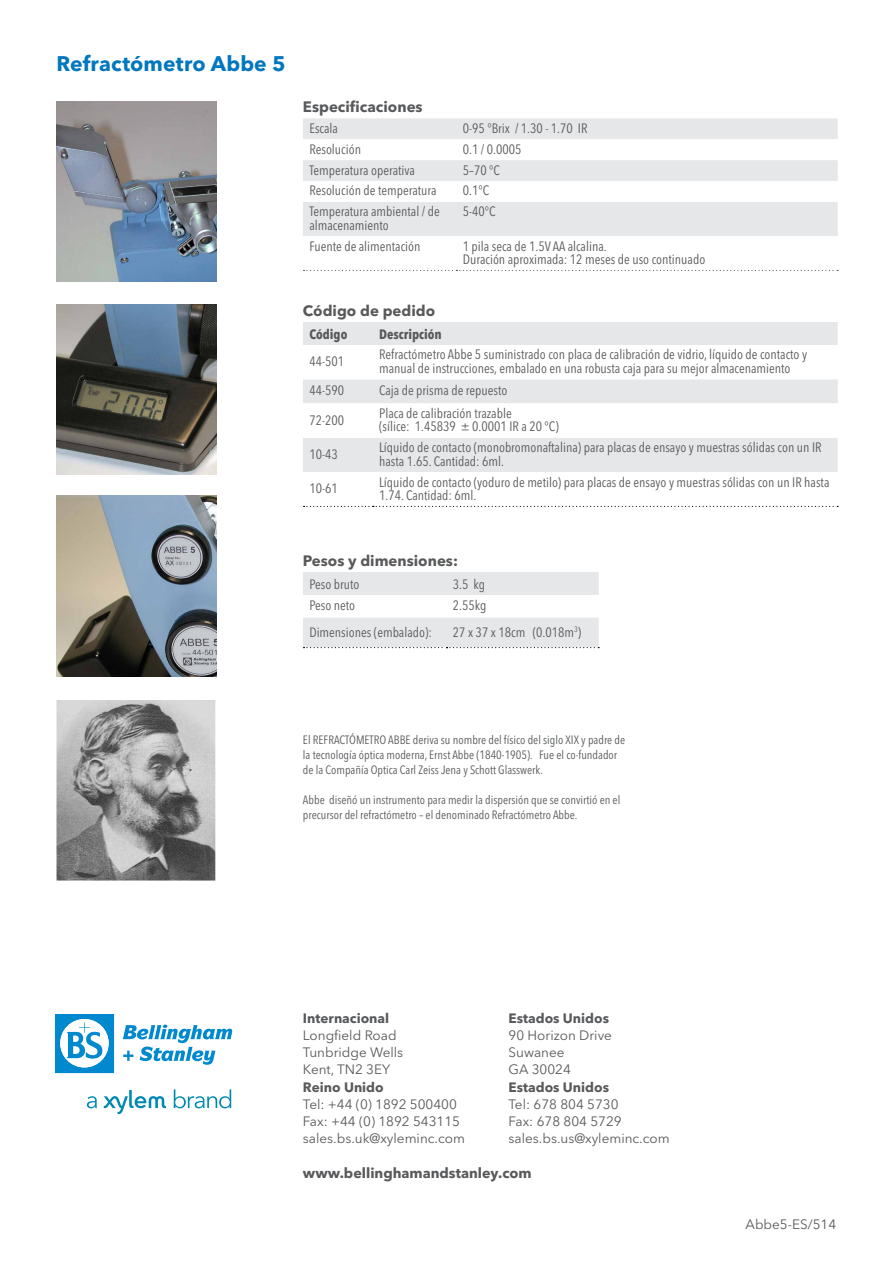
<style>
.page{position:relative;width:893px;height:1263px;background:#fff}
.page>*{position:absolute;margin:0;border:0;box-sizing:border-box;transform-origin:0 0}
.t1{font:700 21px "Avenir Next LT Pro";letter-spacing:.005em;color:#0077be}
.t2{font:700 15px "Avenir Next LT Pro";color:#58595b}
.t3{font:700 14.25px "Avenir Next LT Pro";color:#58595b}
.t4{font:condensed 13.5px/13.5px "Avenir Next LT Pro";color:#58595b}
.t5{font:13.5px/17.2px "Avenir Next LT Pro";color:#58595b}
.t6{font:700 13.5px "Avenir Next LT Pro";color:#58595b}
.t7{font:700 condensed 13.5px "Avenir Next LT Pro";color:#58595b}
.t8{font:condensed 12px/15px "Avenir Next LT Pro";color:#58595b}
</style>
<div class="page">
<div style="left:303px;top:118px;width:535px;height:21px;background:#e6e7e8"></div>
<svg style="left:303px;top:160px;width:535px;height:110px;fill:#ededee"></svg>
<svg style="left:304px;top:270px;width:534px;height:1px"></svg>
<div style="left:303px;top:322px;width:535px;height:23px;background:#e6e7e8"></div>
<svg style="left:303px;top:379px;width:535px;height:127px"></svg>
<svg style="left:304px;top:506px;width:534px;height:1px"></svg>
<svg style="left:303px;top:572px;width:296px;height:76px"></svg>
<svg style="left:55px;top:1014px;width:59px;height:59px"></svg>
<svg style="left:122px;top:1024px;width:110px;height:41px"></svg>
<svg style="left:87px;top:1096px;width:10px;height:12px"></svg>
<svg style="left:174px;top:1089px;width:57px;height:19px"></svg>
<svg style="left:104px;top:1090px;width:62px;height:24px"></svg>
<img style="left:57px;top:305px;width:159px;height:169px">
<img style="left:57px;top:101px;width:159px;height:180px">
<img style="left:57px;top:496px;width:159px;height:180px">
<img style="left:56px;top:701px;width:160px;height:180px">
<h1 class="t1" style="left:56px;top:51px;width:231px">Refractómetro Abbe 5</h1>
<p class="t2" style="left:303px;top:98px;width:121px">Especificaciones</p>
<p class="t4" style="left:309px;top:121px;width:30px">Escala</p>
<p class="t4" style="left:463px;top:121px;width:126px">0-95 °Brix / 1.30 - 1.70 IR</p>
<p class="t4" style="left:309px;top:142px;width:53px">Resolución</p>
<p class="t4" style="left:463px;top:142px;width:60px">0.1 / 0.0005</p>
<p class="t4" style="left:309px;top:163px;width:107px">Temperatura operativa</p>
<p class="t4" style="left:463px;top:163px;width:39px">5–70 °C</p>
<p class="t4" style="left:309px;top:184px;width:129px">Resolución de temperatura</p>
<p class="t4" style="left:463px;top:184px;width:28px">0.1°C</p>
<p class="t4" style="left:309px;top:205px;width:132px">Temperatura ambiental / de almacenamiento</p>
<p class="t4" style="left:463px;top:205px;width:34px">5-40°C</p>
<p class="t4" style="left:309px;top:239px;width:113px">Fuente de alimentación</p>
<p class="t4" style="left:463px;top:239px;width:244px">1 pila seca de 1.5V AA alcalina.<br>Duración aproximada: 12 meses de uso continuado</p>
<p class="t2" style="left:303px;top:302px;width:134px">Código de pedido</p>
<p class="t7" style="left:309px;top:326px;width:40px">Código</p>
<p class="t7" style="left:379px;top:326px;width:64px">Descripción</p>
<p class="t4" style="left:309px;top:355px;width:36px">44-501</p>
<p class="t4" style="left:379px;top:348px;width:429px">Refractómetro Abbe 5 suministrado con placa de calibración de vidrio, líquido de contacto y manual de instrucciones, embalado en una robusta caja para su mejor almacenamiento</p>
<p class="t4" style="left:309px;top:384px;width:36px">44-590</p>
<p class="t4" style="left:379px;top:384px;width:130px">Caja de prisma de repuesto</p>
<p class="t4" style="left:309px;top:413px;width:36px">72-200</p>
<p class="t4" style="left:379px;top:406px;width:181px">Placa de calibración trazable<br>(sílice: 1.45839 ± 0.0001 IR a 20 °C)</p>
<p class="t4" style="left:309px;top:447px;width:30px">10-43</p>
<p class="t4" style="left:379px;top:441px;width:444px">Líquido de contacto (monobromonaftalina) para placas de ensayo y muestras sólidas con un IR hasta 1.65. Cantidad: 6ml.</p>
<p class="t4" style="left:309px;top:482px;width:30px">10-61</p>
<p class="t4" style="left:379px;top:475px;width:452px">Líquido de contacto (yoduro de metilo) para placas de ensayo y muestras sólidas con un IR hasta<br>1.74. Cantidad: 6ml.</p>
<p class="t2" style="left:303px;top:552px;width:157px">Pesos y dimensiones:</p>
<p class="t4" style="left:309px;top:577px;width:52px">Peso bruto</p>
<p class="t4" style="left:453px;top:577px;width:34px">3.5 kg</p>
<p class="t4" style="left:309px;top:599px;width:47px">Peso neto</p>
<p class="t4" style="left:453px;top:599px;width:35px">2.55kg</p>
<p class="t4" style="left:309px;top:625px;width:124px">Dimensiones (embalado):</p>
<p class="t4" style="left:453px;top:625px;width:130px">27 x 37 x 18cm (0.018m<sup>3</sup>)</p>
<p class="t8" style="left:303px;top:732px;width:324px">El REFRACTÓMETRO ABBE deriva su nombre del físico del siglo XIX y padre de la tecnología óptica moderna, Ernst Abbe (1840-1905). Fue el co-fundador de la Compañía Optica Carl Zeiss Jena y Schott Glasswerk.</p>
<p class="t8" style="left:303px;top:792px;width:319px">Abbe diseñó un instrumento para medir la dispersión que se convirtió en el precursor del refractómetro – el denominado Refractómetro Abbe.</p>
<p class="t6" style="left:303px;top:1010px;width:88px">Internacional</p>
<p class="t5" style="left:303px;top:1027px;width:102px">Longfield Road<br>Tunbridge Wells<br>Kent, TN2 3EY</p>
<p class="t6" style="left:303px;top:1079px;width:82px">Reino Unido</p>
<p class="t5" style="left:303px;top:1096px;width:164px">Tel: +44 (0) 1892 500400<br>Fax: +44 (0) 1892 543115 sales.bs.uk@xyleminc.com</p>
<p class="t3" style="left:303px;top:1164px;width:230px">www.bellinghamandstanley.com</p>
<p class="t6" style="left:509px;top:1010px;width:102px">Estados Unidos</p>
<p class="t5" style="left:509px;top:1027px;width:105px">90 Horizon Drive<br>Suwanee<br>GA 30024</p>
<p class="t6" style="left:509px;top:1079px;width:102px">Estados Unidos</p>
<p class="t5" style="left:509px;top:1096px;width:163px">Tel: 678 804 5730<br>Fax: 678 804 5729 sales.bs.us@xyleminc.com</p>
<p class="t5" style="left:746px;top:1215px;width:92px">Abbe5-ES/514</p>
</div>
